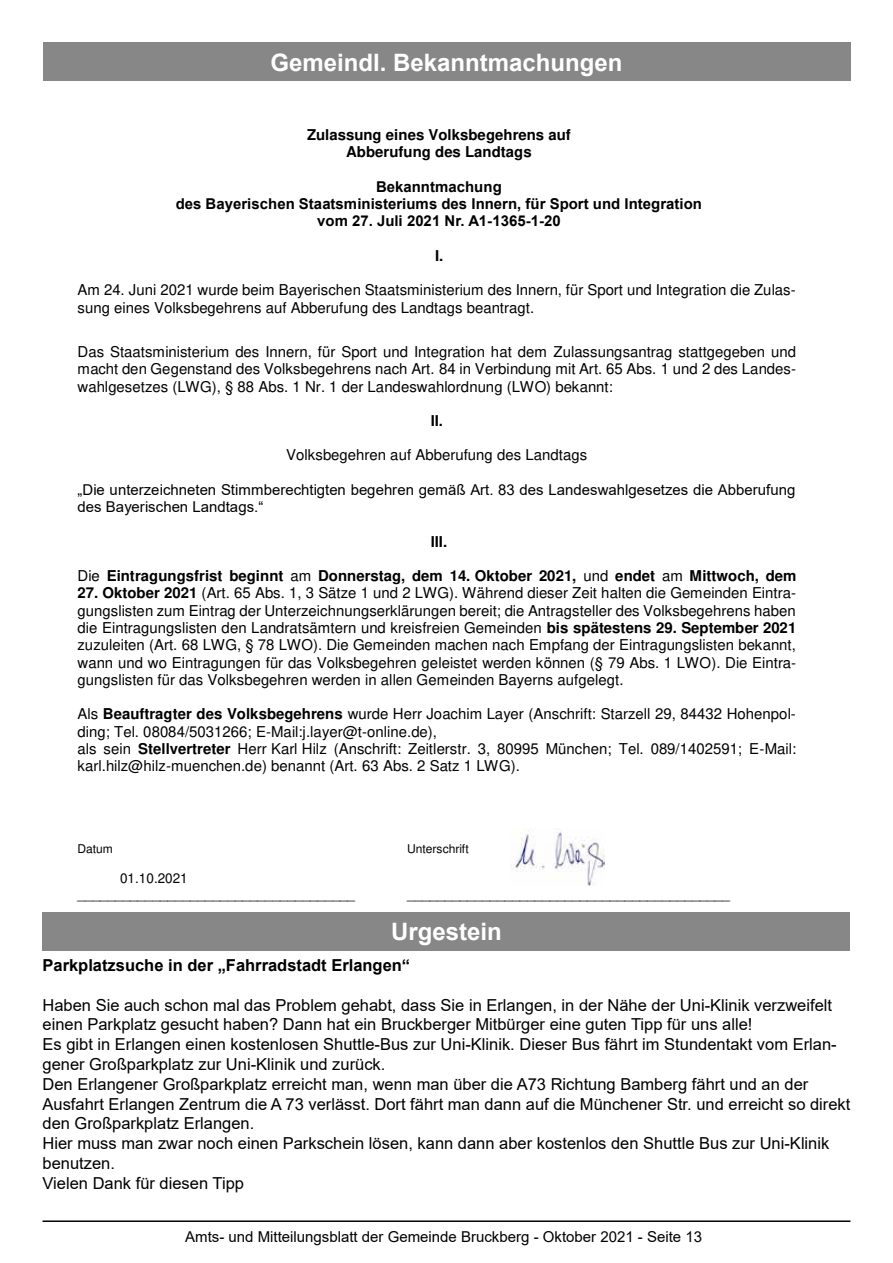
<style>
.page{position:relative;width:893px;height:1263px;background:#fff}
.page>*{position:absolute;margin:0;border:0;box-sizing:border-box;transform-origin:0 0}
.t1{font:700 24px "Arial";color:#fff}
.t2{font:16.5px/19.8px "Arial";color:#000}
.t3{font:700 16.5px "Arial";color:#000}
.t4{font:15px/17.2px "Helvetica";color:#000}
.t5{font:15px/17.2px "Arial";color:#000}
.t6{font:700 15px/17.2px "Helvetica";color:#000;text-align:center}
.t7{font:700 15px/17.2px "Arial";color:#000;text-align:center}
.t8{font:13.5px/15.6px "Helvetica";letter-spacing:.005em;color:#000}
.t9{font:12px "Helvetica";letter-spacing:-.005em;color:#000}
.s1{font-weight:400}
.s2{font-weight:700}
</style>
<div class="page">
<hr style="left:43px;top:1220px;width:807px;height:2px;background:#000">
<div style="left:43px;top:43px;width:807px;height:38px;background:#878787"></div>
<img style="left:510px;top:829px;width:95px;height:56px">
<div style="left:43px;top:912px;width:807px;height:38px;background:#878787"></div>
<h1 class="t1" style="left:270px;top:45px;width:354px">Gemeindl. Bekanntmachungen</h1>
<p class="t6" style="left:307px;top:128px;width:265px">Zulassung eines Volksbegehrens auf<br>Abberufung des Landtags</p>
<p class="t7" style="left:176px;top:178px;width:528px">Bekanntmachung<br>des Bayerischen Staatsministeriums des Innern, für Sport und Integration vom 27. Juli 2021 Nr. A1-1365-1-20</p>
<p class="t6" style="left:435px;top:248px;width:10px">I.</p>
<p class="t4" style="left:78px;top:283px;width:720px">Am 24. Juni 2021 wurde beim Bayerischen Staatsministerium des Innern, für Sport und Integration die Zulas&shy;sung eines Volksbegehrens auf Abberufung des Landtags beantragt.</p>
<p class="t4" style="left:78px;top:344px;width:720px;text-align:justify">Das Staatsministerium des Innern, für Sport und Integration hat dem Zulassungsantrag stattgegeben und macht den Gegenstand des Volksbegehrens nach Art. 84 in Verbindung mit Art. 65 Abs. 1 und 2 des Landes&shy;wahlgesetzes (LWG), § 88 Abs. 1 Nr. 1 der Landeswahlordnung (LWO) bekannt:</p>
<p class="t6" style="left:431px;top:413px;width:14px">II.</p>
<p class="t4" style="left:286px;top:448px;width:302px">Volksbegehren auf Abberufung des Landtags</p>
<p class="t5" style="left:78px;top:481px;width:719px">„Die unterzeichneten Stimmberechtigten begehren gemäß Art. 83 des Landeswahlgesetzes die Abberufung des Bayerischen Landtags.“</p>
<p class="t6" style="left:431px;top:534px;width:18px">III.</p>
<p class="t6" style="left:78px;top:569px;width:720px"><span class="s1">Die</span> Eintragungsfrist beginnt <span class="s1">am</span> Donnerstag, dem 14. Oktober 2021, <span class="s1">und</span> endet <span class="s1">am</span> Mittwoch, dem</p>
<p class="t4" style="left:78px;top:586px;width:720px;text-align:justify"><span class="s2">27. Oktober 2021</span> (Art. 65 Abs. 1, 3 Sätze 1 und 2 LWG). Während dieser Zeit halten die Gemeinden Eintra&shy;gungslisten zum Eintrag der Unterzeichnungserklärungen bereit; die Antragsteller des Volksbegehrens haben die Eintragungslisten den Landratsämtern und kreisfreien Gemeinden <span class="s2">bis spätestens 29. September 2021 </span>zuzuleiten (Art. 68 LWG, § 78 LWO). Die Gemeinden machen nach Empfang der Eintragungslisten bekannt, wann und wo Eintragungen für das Volksbegehren geleistet werden können (§ 79 Abs. 1 LWO). Die Eintra&shy;gungslisten für das Volksbegehren werden in allen Gemeinden Bayerns aufgelegt.</p>
<p class="t4" style="left:78px;top:707px;width:720px">Als <span class="s2">Beauftragter des Volksbegehrens</span> wurde Herr Joachim Layer (Anschrift: Starzell 29, 84432 Hohenpol&shy;ding; Tel. 08084/5031266; E-Mail:j.layer@t-online.de),<br>als sein <span class="s2">Stellvertreter</span> Herr Karl Hilz (Anschrift: Zeitlerstr. 3, 80995 München; Tel. 089/1402591; E-Mail: karl.hilz@hilz-muenchen.de) benannt (Art. 63 Abs. 2 Satz 1 LWG).</p>
<p class="t9" style="left:78px;top:844px;width:37px">Datum</p>
<p class="t9" style="left:407px;top:844px;width:63px">Unterschrift</p>
<p class="t8" style="left:78px;top:872px;width:279px;text-indent:43px">01.10.2021 _____________________________________</p>
<p class="t8" style="left:407px;top:888px;width:324px">___________________________________________</p>
<h1 class="t1" style="left:391px;top:915px;width:112px">Urgestein</h1>
<p class="t3" style="left:43px;top:953px;width:369px">Parkplatzsuche in der „Fahrradstadt Erlangen“</p>
<p class="t2" style="left:43px;top:995px;width:809px">Haben Sie auch schon mal das Problem gehabt, dass Sie in Erlangen, in der Nähe der Uni-Klinik verzweifelt einen Parkplatz gesucht haben? Dann hat ein Bruckberger Mitbürger eine guten Tipp für uns alle!<br>Es gibt in Erlangen einen kostenlosen Shuttle-Bus zur Uni-Klinik. Dieser Bus fährt im Stundentakt vom Erlan&shy;gener Großparkplatz zur Uni-Klinik und zurück.<br>Den Erlangener Großparkplatz erreicht man, wenn man über die A73 Richtung Bamberg fährt und an der Ausfahrt Erlangen Zentrum die A 73 verlässt. Dort fährt man dann auf die Münchener Str. und erreicht so direkt den Großparkplatz Erlangen.<br>Hier muss man zwar noch einen Parkschein lösen, kann dann aber kostenlos den Shuttle Bus zur Uni-Klinik benutzen.<br>Vielen Dank für diesen Tipp</p>
<p class="t5" style="left:185px;top:1228px;width:518px">Amts- und Mitteilungsblatt der Gemeinde Bruckberg - Oktober 2021 - Seite 13</p>
</div>
